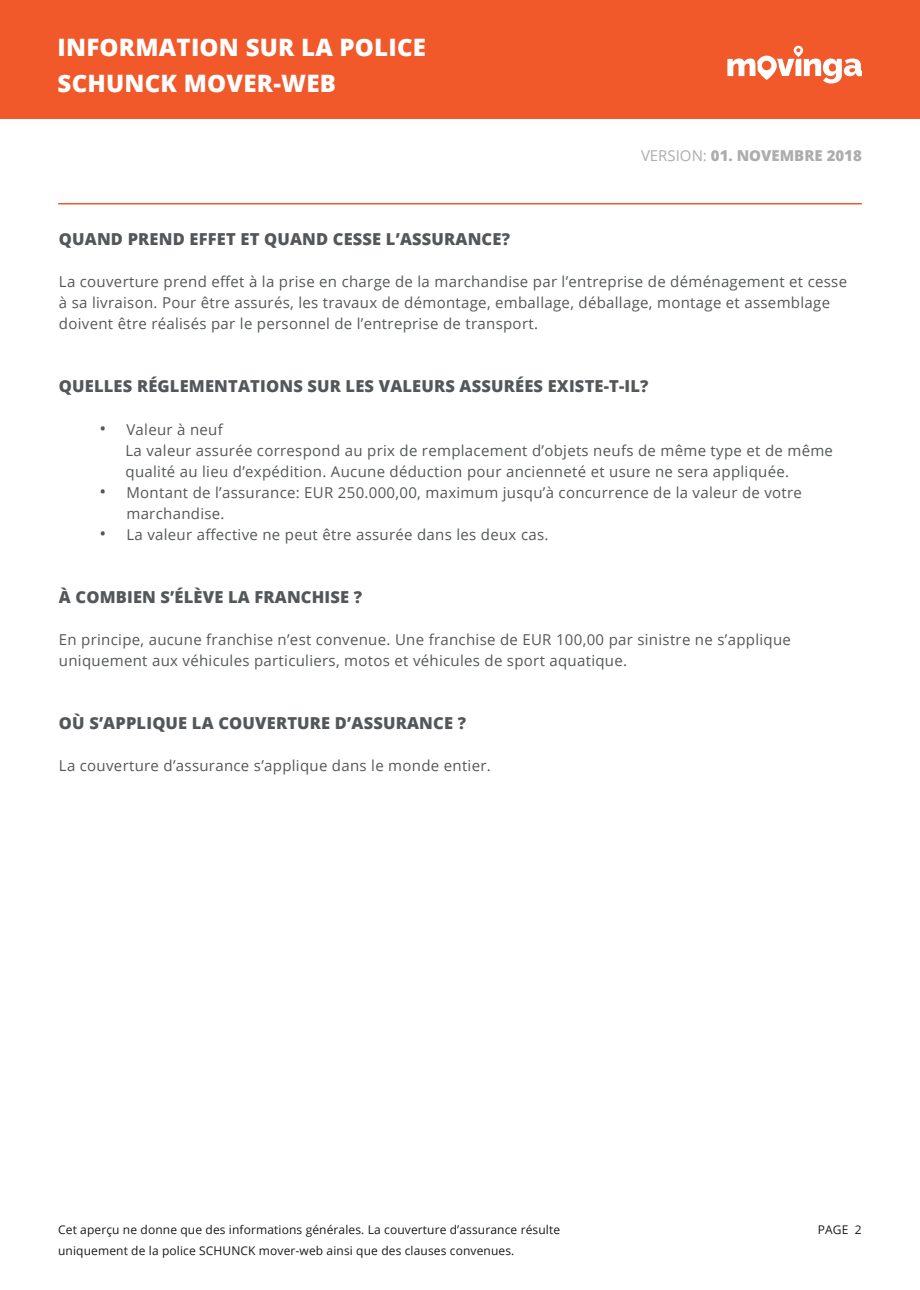
<style>
.page{position:relative;width:920px;height:1290px;background:#fff}
.page>*{position:absolute;margin:0;border:0;box-sizing:border-box;transform-origin:0 0}
.t1{font:800 24px/36px "Open Sans";letter-spacing:.01em;color:#fff}
.t2{font:800 16.5px "Open Sans";letter-spacing:.01em;color:#545759}
.t3{font:15px/21px "Open Sans";letter-spacing:.02em;color:#545759}
.t4{font:800 15px "Open Sans";color:#aeadad}
.t5{font:12px "Open Sans";letter-spacing:.01em;color:#191919}
.s1{font-weight:400}
.s2{font-size:18px}
</style>
<div class="page">
<hr style="left:58px;top:203px;width:804px;height:1px;background:#f1592b">
<div style="left:0;top:0;width:920px;height:118px;background:#f1592b"></div>
<svg style="left:727px;top:46px;width:135px;height:38px"></svg>
<h1 class="t1" style="left:58px;top:28px;width:370px">INFORMATION SUR LA POLICE<br>SCHUNCK MOVER-WEB</h1>
<p class="t4" style="left:641px;top:144px;width:222px"><span class="s1">VERSION:</span> 01. NOVEMBRE 2018</p>
<p class="t2" style="left:59px;top:226px;width:453px">QUAND PREND EFFET ET QUAND CESSE L’ASSURANCE?</p>
<p class="t3" style="left:59px;top:271px;width:790px">La couverture prend effet à la prise en charge de la marchandise par l’entreprise de déménagement et cesse à sa livraison. Pour être assurés, les travaux de démontage, emballage, déballage, montage et assemblage doivent être réalisés par le personnel de l’entreprise de transport.</p>
<p class="t2" style="left:59px;top:374px;width:591px">QUELLES RÉGLEMENTATIONS SUR LES VALEURS ASSURÉES EXISTE-T-IL?</p>
<p class="t3" style="left:126px;top:418px;width:709px;text-indent:-26px"><span class="s2">•</span> Valeur à neuf<br>La valeur assurée correspond au prix de remplacement d’objets neufs de même type et de même qualité au lieu d’expédition. Aucune déduction pour ancienneté et usure ne sera appliquée.</p>
<p class="t3" style="left:126px;top:481px;width:677px;text-indent:-27px"><span class="s2">•</span> Montant de l’assurance: EUR 250.000,00, maximum jusqu’à concurrence de la valeur de votre marchandise.</p>
<p class="t3" style="left:99px;top:523px;width:451px"><span class="s2">•</span> La valeur affective ne peut être assurée dans les deux cas.</p>
<p class="t2" style="left:59px;top:584px;width:305px">À COMBIEN S’ÉLÈVE LA FRANCHISE ?</p>
<p class="t3" style="left:59px;top:629px;width:733px">En principe, aucune franchise n’est convenue. Une franchise de EUR 100,00 par sinistre ne s’applique uniquement aux véhicules particuliers, motos et véhicules de sport aquatique.</p>
<p class="t2" style="left:59px;top:711px;width:409px">OÙ S’APPLIQUE LA COUVERTURE D’ASSURANCE ?</p>
<p class="t3" style="left:59px;top:755px;width:433px">La couverture d’assurance s’applique dans le monde entier.</p>
<p class="t5" style="left:58px;top:1222px;width:503px">Cet aperçu ne donne que des informations générales. La couverture d’assurance résulte</p>
<p class="t5" style="left:818px;top:1222px;width:46px">PAGE 2</p>
<p class="t5" style="left:58px;top:1243px;width:458px">uniquement de la police SCHUNCK mover-web ainsi que des clauses convenues.</p>
</div>
